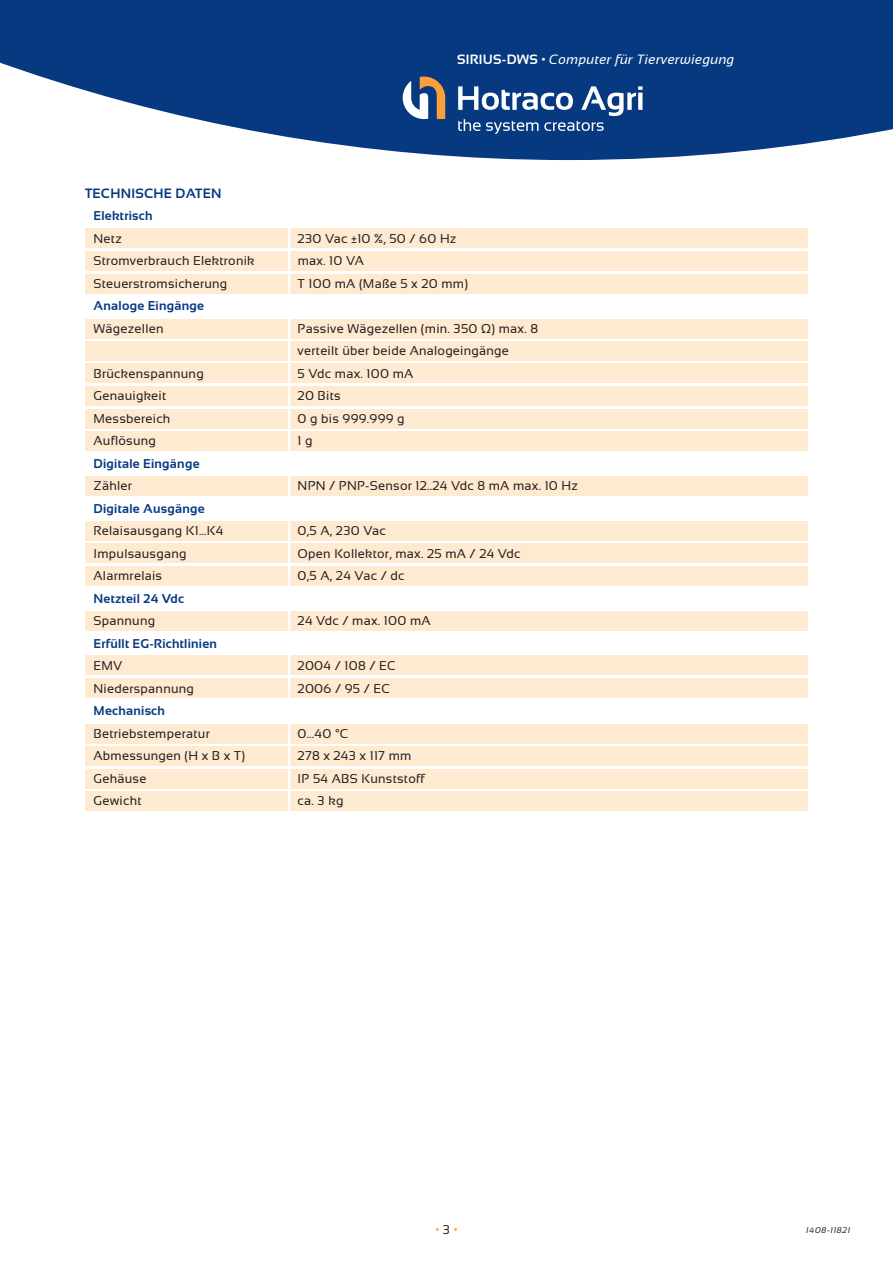
<style>
.page{position:relative;width:893px;height:1263px;background:#fff}
.page>*{position:absolute;margin:0;border:0;box-sizing:border-box;transform-origin:0 0}
.t1{font:italic 13.5px "Sansation";letter-spacing:.02em;color:#fff}
.t2{font:700 13.5px "Sansation";letter-spacing:.02em;color:#073980}
.t3{font:12.75px/22.5px "Sansation";letter-spacing:.02em;color:#231f20}
.t4{font:700 12.75px "Sansation";letter-spacing:.02em;color:#073980}
.t5{font:12.75px "Sansation";color:#f9a03a}
.t6{font:italic 8.25px "Sansation";letter-spacing:.075em;color:#231f20}
.s1{font-weight:700;font-style:normal}
.s2{color:#231f20}
</style>
<div class="page">
<svg style="left:0;top:0;width:893px;height:160px;fill:#073980"></svg>
<svg style="left:403px;top:77px;width:239px;height:57px;background:#3f6396"></svg>
<div style="left:85px;top:229px;width:723px;height:19px;background:#fee9d1"></div>
<div style="left:85px;top:251px;width:723px;height:20px;background:#fee9d1"></div>
<div style="left:85px;top:274px;width:723px;height:19px;background:#fee9d1"></div>
<div style="left:85px;top:319px;width:723px;height:19px;background:#fee9d1"></div>
<div style="left:85px;top:341px;width:723px;height:20px;background:#fee9d1"></div>
<div style="left:85px;top:386px;width:723px;height:20px;background:#fee9d1"></div>
<div style="left:85px;top:364px;width:723px;height:19px;background:#fee9d1"></div>
<div style="left:85px;top:409px;width:723px;height:19px;background:#fee9d1"></div>
<div style="left:85px;top:431px;width:723px;height:20px;background:#fee9d1"></div>
<div style="left:85px;top:476px;width:723px;height:20px;background:#fee9d1"></div>
<div style="left:85px;top:521px;width:723px;height:20px;background:#fee9d1"></div>
<div style="left:85px;top:544px;width:723px;height:19px;background:#fee9d1"></div>
<div style="left:85px;top:566px;width:723px;height:20px;background:#fee9d1"></div>
<div style="left:85px;top:611px;width:723px;height:20px;background:#fee9d1"></div>
<div style="left:85px;top:656px;width:723px;height:19px;background:#fee9d1"></div>
<div style="left:85px;top:679px;width:723px;height:19px;background:#fee9d1"></div>
<div style="left:85px;top:724px;width:723px;height:19px;background:#fee9d1"></div>
<div style="left:85px;top:747px;width:723px;height:19px;background:#fee9d1"></div>
<div style="left:85px;top:769px;width:723px;height:19px;background:#fee9d1"></div>
<div style="left:85px;top:792px;width:723px;height:19px;background:#fee9d1"></div>
<hr style="left:288px;top:217px;width:2px;height:603px;background:#fff">
<p class="t1" style="left:457px;top:52px;width:279px"><span class="s1">SIRIUS-DWS •</span> Computer für Tierverwiegung</p>
<p class="t2" style="left:85px;top:185px;width:138px">TECHNISCHE DATEN</p>
<p class="t4" style="left:94px;top:209px;width:61px">Elektrisch</p>
<p class="t3" style="left:94px;top:227px;width:30px">Netz</p>
<p class="t3" style="left:298px;top:227px;width:160px">230 Vac ±10 %, 50 / 60 Hz</p>
<p class="t3" style="left:94px;top:249px;width:163px">Stromverbrauch Elektronik</p>
<p class="t3" style="left:298px;top:249px;width:68px">max. 10 VA</p>
<p class="t3" style="left:94px;top:272px;width:135px">Steuerstromsicherung</p>
<p class="t3" style="left:298px;top:272px;width:172px">T 100 mA (Maße 5 x 20 mm)</p>
<p class="t4" style="left:94px;top:299px;width:112px">Analoge Eingänge</p>
<p class="t3" style="left:94px;top:317px;width:71px">Wägezellen</p>
<p class="t3" style="left:298px;top:317px;width:242px">Passive Wägezellen (min. 350 Ω) max. 8 verteilt über beide Analogeingänge</p>
<p class="t3" style="left:94px;top:362px;width:112px">Brückenspannung</p>
<p class="t3" style="left:298px;top:362px;width:117px">5 Vdc max. 100 mA</p>
<p class="t3" style="left:94px;top:384px;width:74px">Genauigkeit</p>
<p class="t3" style="left:298px;top:384px;width:45px">20 Bits</p>
<p class="t3" style="left:94px;top:407px;width:78px">Messbereich</p>
<p class="t3" style="left:298px;top:407px;width:108px">0 g bis 999.999 g</p>
<p class="t3" style="left:94px;top:429px;width:64px">Auflösung</p>
<p class="t3" style="left:298px;top:429px;width:17px">1 g</p>
<p class="t4" style="left:94px;top:456px;width:108px">Digitale Eingänge</p>
<p class="t3" style="left:94px;top:474px;width:40px">Zähler</p>
<p class="t3" style="left:298px;top:474px;width:282px">NPN / PNP-Sensor 12..24 Vdc 8 mA max. 10 Hz</p>
<p class="t4" style="left:94px;top:501px;width:113px">Digitale Ausgänge</p>
<p class="t3" style="left:94px;top:519px;width:131px">Relaisausgang K1…K4</p>
<p class="t3" style="left:298px;top:519px;width:90px">0,5 A, 230 Vac</p>
<p class="t3" style="left:94px;top:542px;width:94px">Impulsausgang</p>
<p class="t3" style="left:298px;top:542px;width:224px">Open Kollektor, max. 25 mA / 24 Vdc</p>
<p class="t3" style="left:94px;top:564px;width:70px">Alarmrelais</p>
<p class="t3" style="left:298px;top:564px;width:108px">0,5 A, 24 Vac / dc</p>
<p class="t4" style="left:94px;top:591px;width:92px">Netzteil 24 Vdc</p>
<p class="t3" style="left:94px;top:609px;width:63px">Spannung</p>
<p class="t3" style="left:298px;top:609px;width:135px">24 Vdc / max. 100 mA</p>
<p class="t4" style="left:94px;top:636px;width:125px">Erfüllt EG-Richtlinien</p>
<p class="t3" style="left:94px;top:654px;width:30px">EMV</p>
<p class="t3" style="left:298px;top:654px;width:99px">2004 / 108 / EC</p>
<p class="t3" style="left:94px;top:677px;width:102px">Niederspannung</p>
<p class="t3" style="left:298px;top:677px;width:94px">2006 / 95 / EC</p>
<p class="t4" style="left:94px;top:704px;width:73px">Mechanisch</p>
<p class="t3" style="left:94px;top:722px;width:118px">Betriebstemperatur</p>
<p class="t3" style="left:298px;top:722px;width:52px">0…40 °C</p>
<p class="t3" style="left:94px;top:744px;width:153px">Abmessungen (H x B x T)</p>
<p class="t3" style="left:298px;top:744px;width:115px">278 x 243 x 117 mm</p>
<p class="t3" style="left:94px;top:767px;width:54px">Gehäuse</p>
<p class="t3" style="left:298px;top:767px;width:129px">IP 54 ABS Kunststoff</p>
<p class="t3" style="left:94px;top:789px;width:50px">Gewicht</p>
<p class="t3" style="left:298px;top:789px;width:47px">ca. 3 kg</p>
<p class="t5" style="left:435px;top:1223px;width:24px">• <span class="s2">3</span> •</p>
<p class="t6" style="left:806px;top:1225px;width:46px">1408-11821</p>
</div>
